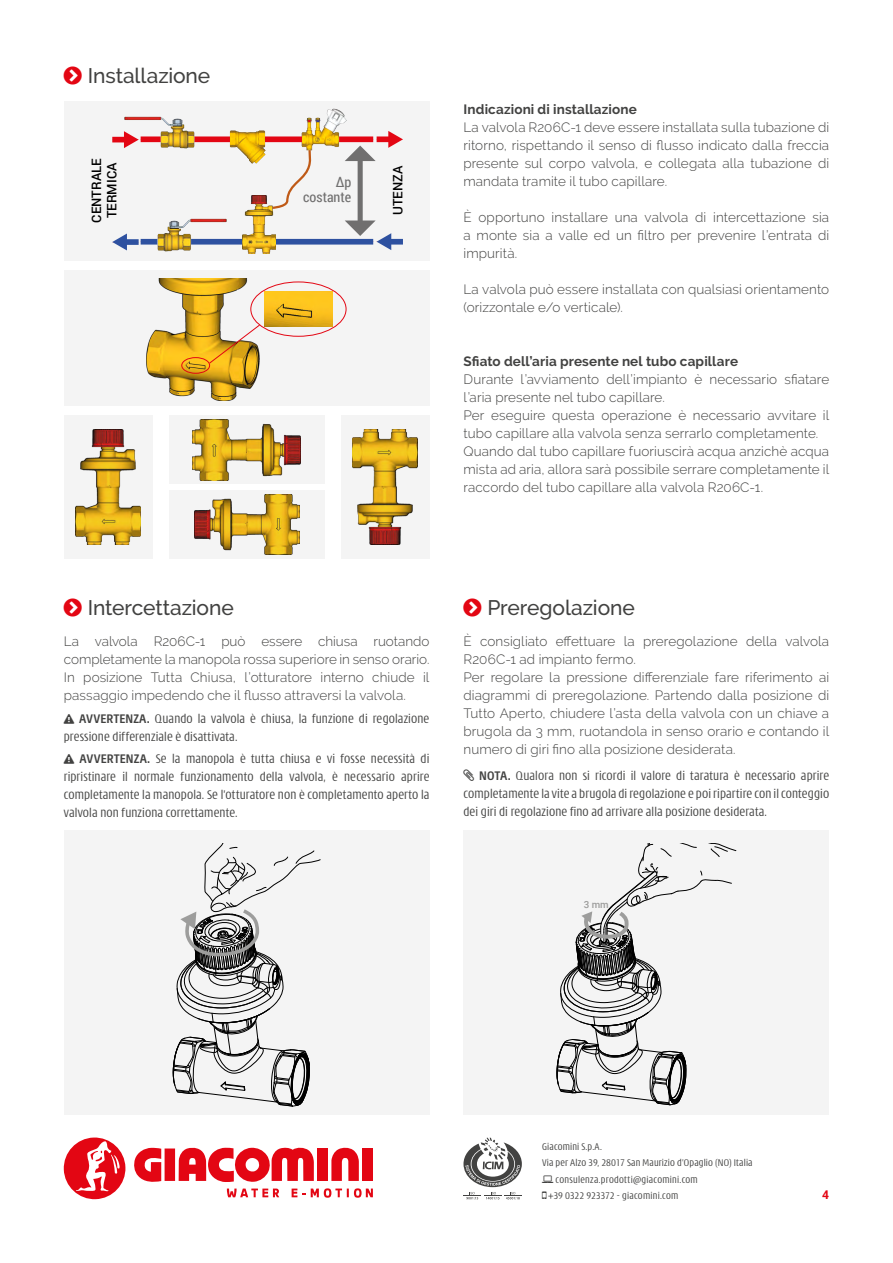
<style>
.page{position:relative;width:893px;height:1263px;background:#fff}
.page>*{position:absolute;margin:0;border:0;box-sizing:border-box;transform-origin:0 0}
.t1{font:500 21px "Raleway";letter-spacing:-.005em;color:#424241}
.t2{font:14.1px/14.7px "Roboto Condensed";color:#706f6f;text-align:right}
.t3{font:300 13.5px/18px "Raleway";letter-spacing:.01em;color:#424241}
.t4{font:300 condensed 13.5px/18px "Modena";letter-spacing:.01em;color:#424241;text-align:justify}
.t5{font:700 13.5px "Raleway";letter-spacing:.01em;color:#424241}
.t6{font:500 13.05px/15.6px "Roboto";color:#000;text-align:center}
.t7{font:700 12px "Roboto";color:#e30613}
.t8{font:300 condensed 10.5px "Modena";letter-spacing:.02em;color:#424241}
.t9{font:500 9.9px "Roboto";color:#9d9d9c}
.s1{font-weight:700}
</style>
<div class="page">
<svg style="left:134px;top:1148px;width:27px;height:34px"></svg>
<div style="left:165px;top:1148px;width:10px;height:33px;background:#e30613"></div>
<div style="left:317px;top:1148px;width:11px;height:33px;background:#e30613"></div>
<svg style="left:331px;top:1147px;width:28px;height:34px"></svg>
<div style="left:362px;top:1148px;width:11px;height:33px;background:#e30613"></div>
<svg style="left:179px;top:1147px;width:135px;height:35px"></svg>
<svg style="left:292px;top:1188px;width:13px;height:9px"></svg>
<svg style="left:311px;top:1188px;width:62px;height:10px"></svg>
<svg style="left:227px;top:1188px;width:52px;height:9px"></svg>
<svg style="left:64px;top:1137px;width:62px;height:62px"></svg>
<svg style="left:463px;top:1137px;width:59px;height:62px"></svg>
<div style="left:463px;top:830px;width:366px;height:284px;background:#f4f4f4"></div>
<svg style="left:557px;top:844px;width:179px;height:261px"></svg>
<div style="left:64px;top:830px;width:365px;height:284px;background:#f4f4f4"></div>
<svg style="left:173px;top:844px;width:147px;height:263px"></svg>
<div style="left:64px;top:270px;width:365px;height:136px;background:#f4f4f4"></div>
<img style="left:147px;top:279px;width:117px;height:121px">
<div style="left:181px;top:357px;width:29px;height:17px;border:1px solid #e30613;border-radius:50%"></div>
<img style="left:265px;top:291px;width:67px;height:36px">
<div style="left:250px;top:281px;width:96px;height:56px;border:1px solid #e30613;border-radius:50%"></div>
<svg style="left:208px;top:324px;width:53px;height:41px"></svg>
<div style="left:64px;top:416px;width:89px;height:143px;background:#f4f4f4"></div>
<img style="left:76px;top:430px;width:65px;height:114px">
<div style="left:340px;top:416px;width:89px;height:143px;background:#f4f4f4"></div>
<img style="left:352px;top:430px;width:65px;height:114px">
<div style="left:169px;top:416px;width:155px;height:68px;background:#f4f4f4"></div>
<img style="left:193px;top:419px;width:108px;height:62px">
<div style="left:169px;top:490px;width:155px;height:69px;background:#f4f4f4"></div>
<img style="left:194px;top:494px;width:105px;height:60px">
<div style="left:64px;top:101px;width:365px;height:159px;background:#f4f4f4"></div>
<img style="left:302px;top:109px;width:45px;height:39px">
<div style="left:339px;top:136px;width:34px;height:6px;background:#e30613"></div>
<div style="left:273px;top:239px;width:100px;height:6px;background:#2e51a0"></div>
<div style="left:191px;top:239px;width:53px;height:6px;background:#2e51a0"></div>
<div style="left:259px;top:136px;width:43px;height:6px;background:#e30613"></div>
<div style="left:194px;top:136px;width:37px;height:6px;background:#e30613"></div>
<div style="left:141px;top:239px;width:16px;height:6px;background:#2e51a0"></div>
<div style="left:124px;top:239px;width:15px;height:6px;background:#2e51a0"></div>
<svg style="left:112px;top:234px;width:15px;height:16px"></svg>
<div style="left:112px;top:137px;width:14px;height:5px;background:#e30613"></div>
<svg style="left:124px;top:131px;width:1px;height:17px"></svg>
<div style="left:389px;top:239px;width:14px;height:6px;background:#2e51a0"></div>
<div style="left:377px;top:136px;width:14px;height:6px;background:#e30613"></div>
<svg style="left:388px;top:131px;width:15px;height:17px"></svg>
<svg style="left:276px;top:148px;width:37px;height:61px"></svg>
<img style="left:230px;top:130px;width:35px;height:34px">
<img style="left:125px;top:116px;width:70px;height:33px">
<img style="left:157px;top:219px;width:70px;height:32px">
<div style="left:358px;top:159px;width:5px;height:64px;background:#706f6f"></div>
<svg style="left:345px;top:146px;width:31px;height:15px"></svg>
<svg style="left:345px;top:220px;width:46px;height:30px"></svg>
<img style="left:243px;top:195px;width:33px;height:58px">
<h1 class="t1" style="left:88px;top:63px;width:124px">Installazione</h1>
<p class="t6" style="left:88px;top:223px;width:66px;rotate:-90deg">CENTRALE<br>TERMICA</p>
<p class="t2" style="left:303px;top:174px;width:49px">∆p costante</p>
<p class="t6" style="left:390px;top:215px;width:51px;rotate:-90deg">UTENZA</p>
<p class="t5" style="left:463px;top:102px;width:175px">Indicazioni di installazione</p>
<p class="t3" style="left:463px;top:118px;width:367px;text-align:justify">La valvola R206C-1 deve essere installata sulla tubazione di ritorno, rispettando il senso di flusso indicato dalla freccia presente sul corpo valvola, e collegata alla tubazione di mandata tramite il tubo capillare.</p>
<p class="t3" style="left:463px;top:208px;width:367px;text-align:justify">È opportuno installare una valvola di intercettazione sia a monte sia a valle ed un filtro per prevenire l’entrata di impurità.</p>
<p class="t3" style="left:463px;top:280px;width:367px">La valvola può essere installata con qualsiasi orientamento (orizzontale e/o verticale).</p>
<p class="t5" style="left:463px;top:354px;width:276px">Sfiato dell’aria presente nel tubo capillare</p>
<p class="t3" style="left:463px;top:370px;width:367px">Durante l’avviamento dell’impianto è necessario sfiatare l’aria presente nel tubo capillare.<br>Per eseguire questa operazione è necessario avvitare il tubo capillare alla valvola senza serrarlo completamente.<br>Quando dal tubo capillare fuoriuscirà acqua anzichè acqua mista ad aria, allora sarà possibile serrare completamente il raccordo del tubo capillare alla valvola R206C-1.</p>
<h1 class="t1" style="left:88px;top:596px;width:148px">Intercettazione</h1>
<p class="t3" style="left:64px;top:633px;width:367px;text-align:justify">La valvola R206C-1 può essere chiusa ruotando completamente la manopola rossa superiore in senso orario.<br>In posizione Tutta Chiusa, l’otturatore interno chiude il passaggio impedendo che il flusso attraversi la valvola.</p>
<p class="t4" style="left:64px;top:710px;width:367px">❑ <span class="s1">AVVERTENZA.</span> Quando la valvola è chiusa, la funzione di regolazione pressione differenziale è disattivata.</p>
<p class="t4" style="left:64px;top:750px;width:367px">❑ <span class="s1">AVVERTENZA.</span> Se la manopola è tutta chiusa e vi fosse necessità di ripristinare il normale funzionamento della valvola, è necessario aprire completamente la manopola. Se l’otturatore non è completamento aperto la valvola non funziona correttamente.</p>
<h1 class="t1" style="left:487px;top:596px;width:149px">Preregolazione</h1>
<p class="t3" style="left:463px;top:633px;width:367px">È consigliato effettuare la preregolazione della valvola R206C-1 ad impianto fermo.<br>Per regolare la pressione differenziale fare riferimento ai diagrammi di preregolazione. Partendo dalla posizione di Tutto Aperto, chiudere l’asta della valvola con un chiave a brugola da 3 mm, ruotandola in senso orario e contando il numero di giri fino alla posizione desiderata.</p>
<p class="t4" style="left:463px;top:767px;width:367px;text-indent:16px"><span class="s1">NOTA.</span> Qualora non si ricordi il valore di taratura è necessario aprire completamente la vite a brugola di regolazione e poi ripartire con il conteggio dei giri di regolazione fino ad arrivare alla posizione desiderata.</p>
<p class="t9" style="left:584px;top:897px;width:27px">3 mm</p>
<p class="t8" style="left:542px;top:1141px;width:61px">Giacomini S.p.A.</p>
<p class="t8" style="left:542px;top:1158px;width:212px">Via per Alzo 39, 28017 San Maurizio d’Opaglio (NO) Italia</p>
<p class="t8" style="left:556px;top:1174px;width:144px">consulenza.prodotti@giacomini.com</p>
<p class="t8" style="left:549px;top:1191px;width:131px">+39 0322 923372 - giacomini.com</p>
<p class="t7" style="left:822px;top:1186px;width:8px">4</p>
</div>
